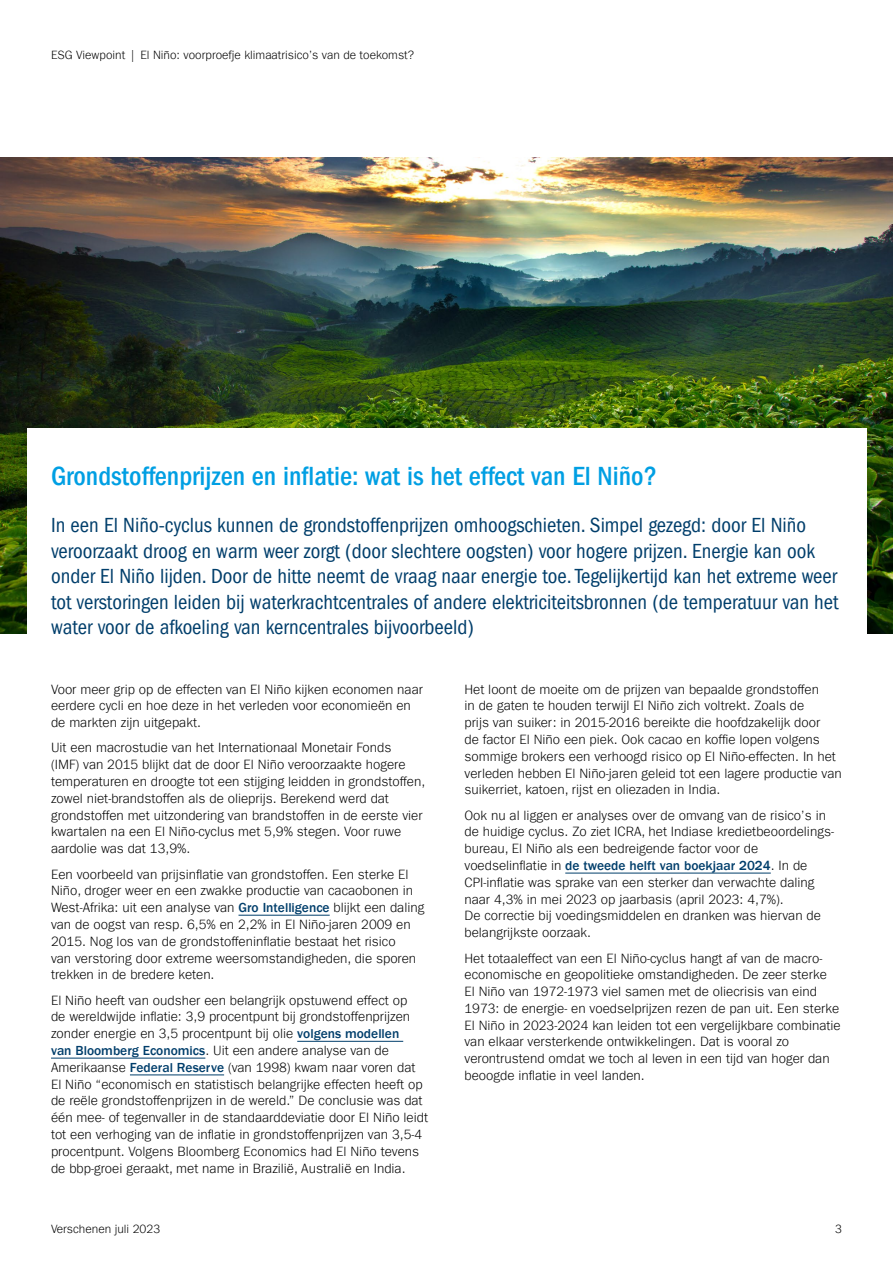
<style>
.page{position:relative;width:893px;height:1263px;background:#fff}
.page>*{position:absolute;margin:0;border:0;box-sizing:border-box;transform-origin:0 0}
.t1{font:500 condensed 27px "ITC Frank Gofor Ameriprise";color:#009fe3}
.t2{font:condensed 21px/25.5px "ITC Frank Gofor Ameriprise";color:#003e6b}
.t3{font:300 13.5px/16.8px "ITC Frank Gofor Ameriprise";color:#000}
.t4{font:300 12px "ITC Frank Gofor Ameriprise";color:#000}
.s1{font-weight:500;color:#003e6b}
</style>
<div class="page">
<img style="left:0;top:157px;width:893px;height:477px">
<div style="left:27px;top:428px;width:839px;height:259px;background:#fff"></div>
<hr style="left:238px;top:915px;width:92px;height:1px;background:#003e6b">
<hr style="left:297px;top:1041px;width:106px;height:1px;background:#003e6b">
<hr style="left:51px;top:1058px;width:154px;height:1px;background:#003e6b">
<hr style="left:130px;top:1075px;width:94px;height:1px;background:#003e6b">
<hr style="left:565px;top:873px;width:206px;height:1px;background:#003e6b">
<p class="t4" style="left:51px;top:48px;width:365px">ESG Viewpoint | El Niño: voorproefje klimaatrisico’s van de toekomst?</p>
<h1 class="t1" style="left:51px;top:461px;width:607px">Grondstoffenprijzen en inflatie: wat is het effect van El Niño?</h1>
<p class="t2" style="left:51px;top:513px;width:789px">In een El Niño-cyclus kunnen de grondstoffenprijzen omhoogschieten. Simpel gezegd: door El Niño veroorzaakt droog en warm weer zorgt (door slechtere oogsten) voor hogere prijzen. Energie kan ook onder El Niño lijden. Door de hitte neemt de vraag naar energie toe. Tegelijkertijd kan het extreme weer tot verstoringen leiden bij waterkrachtcentrales of andere elektriciteitsbronnen (de temperatuur van het water voor de afkoeling van kerncentrales bijvoorbeeld)</p>
<p class="t3" style="left:51px;top:681px;width:373px">Voor meer grip op de effecten van El Niño kijken economen naar eerdere cycli en hoe deze in het verleden voor economieën en de markten zijn uitgepakt.</p>
<p class="t3" style="left:51px;top:740px;width:376px">Uit een macrostudie van het Internationaal Monetair Fonds<br>(IMF) van 2015 blijkt dat de door El Niño veroorzaakte hogere temperaturen en droogte tot een stijging leidden in grondstoffen, zowel niet-brandstoffen als de olieprijs. Berekend werd dat grondstoffen met uitzondering van brandstoffen in de eerste vier kwartalen na een El Niño-cyclus met 5,9% stegen. Voor ruwe aardolie was dat 13,9%.</p>
<p class="t3" style="left:51px;top:866px;width:375px">Een voorbeeld van prijsinflatie van grondstoffen. Een sterke El Niño, droger weer en een zwakke productie van cacaobonen in West-Afrika: uit een analyse van <span class="s1">Gro Intelligence</span> blijkt een daling van de oogst van resp. 6,5% en 2,2% in El Niño-jaren 2009 en 2015. Nog los van de grondstoffeninflatie bestaat het risico<br>van verstoring door extreme weersomstandigheden, die sporen trekken in de bredere keten.</p>
<p class="t3" style="left:51px;top:992px;width:379px">El Niño heeft van oudsher een belangrijk opstuwend effect op<br>de wereldwijde inflatie: 3,9 procentpunt bij grondstoffenprijzen zonder energie en 3,5 procentpunt bij olie <span class="s1">volgens modellen<br>van Bloomberg Economics</span>. Uit een andere analyse van de Amerikaanse <span class="s1">Federal Reserve</span> (van 1998) kwam naar voren dat El Niño “economisch en statistisch belangrijke effecten heeft op de reële grondstoffenprijzen in de wereld.” De conclusie was dat één mee- of tegenvaller in de standaarddeviatie door El Niño leidt tot een verhoging van de inflatie in grondstoffenprijzen van 3,5-4 procentpunt. Volgens Bloomberg Economics had El Niño tevens de bbp-groei geraakt, met name in Brazilië, Australië en India.</p>
<p class="t3" style="left:464px;top:681px;width:379px">Het loont de moeite om de prijzen van bepaalde grondstoffen<br>in de gaten te houden terwijl El Niño zich voltrekt. Zoals de<br>prijs van suiker: in 2015-2016 bereikte die hoofdzakelijk door<br>de factor El Niño een piek. Ook cacao en koffie lopen volgens sommige brokers een verhoogd risico op El Niño-effecten. In het verleden hebben El Niño-jaren geleid tot een lagere productie van suikerriet, katoen, rijst en oliezaden in India.</p>
<p class="t3" style="left:464px;top:807px;width:371px">Ook nu al liggen er analyses over de omvang van de risico’s in de huidige cyclus. Zo ziet ICRA, het Indiase kredietbeoordelings&shy;bureau, El Niño als een bedreigende factor voor de voedselinflatie in <span class="s1">de tweede helft van boekjaar 2024</span>. In de CPI-inflatie was sprake van een sterker dan verwachte daling naar 4,3% in mei 2023 op jaarbasis (april 2023: 4,7%).<br>De correctie bij voedingsmiddelen en dranken was hiervan de belangrijkste oorzaak.</p>
<p class="t3" style="left:464px;top:950px;width:378px">Het totaaleffect van een El Niño-cyclus hangt af van de macro&shy;economische en geopolitieke omstandigheden. De zeer sterke<br>El Niño van 1972-1973 viel samen met de oliecrisis van eind 1973: de energie- en voedselprijzen rezen de pan uit. Een sterke El Niño in 2023-2024 kan leiden tot een vergelijkbare combinatie van elkaar versterkende ontwikkelingen. Dat is vooral zo verontrustend omdat we toch al leven in een tijd van hoger dan beoogde inflatie in veel landen.</p>
<p class="t4" style="left:51px;top:1222px;width:111px">Verschenen juli 2023</p>
<p class="t4" style="left:835px;top:1222px;width:8px">3</p>
</div>
